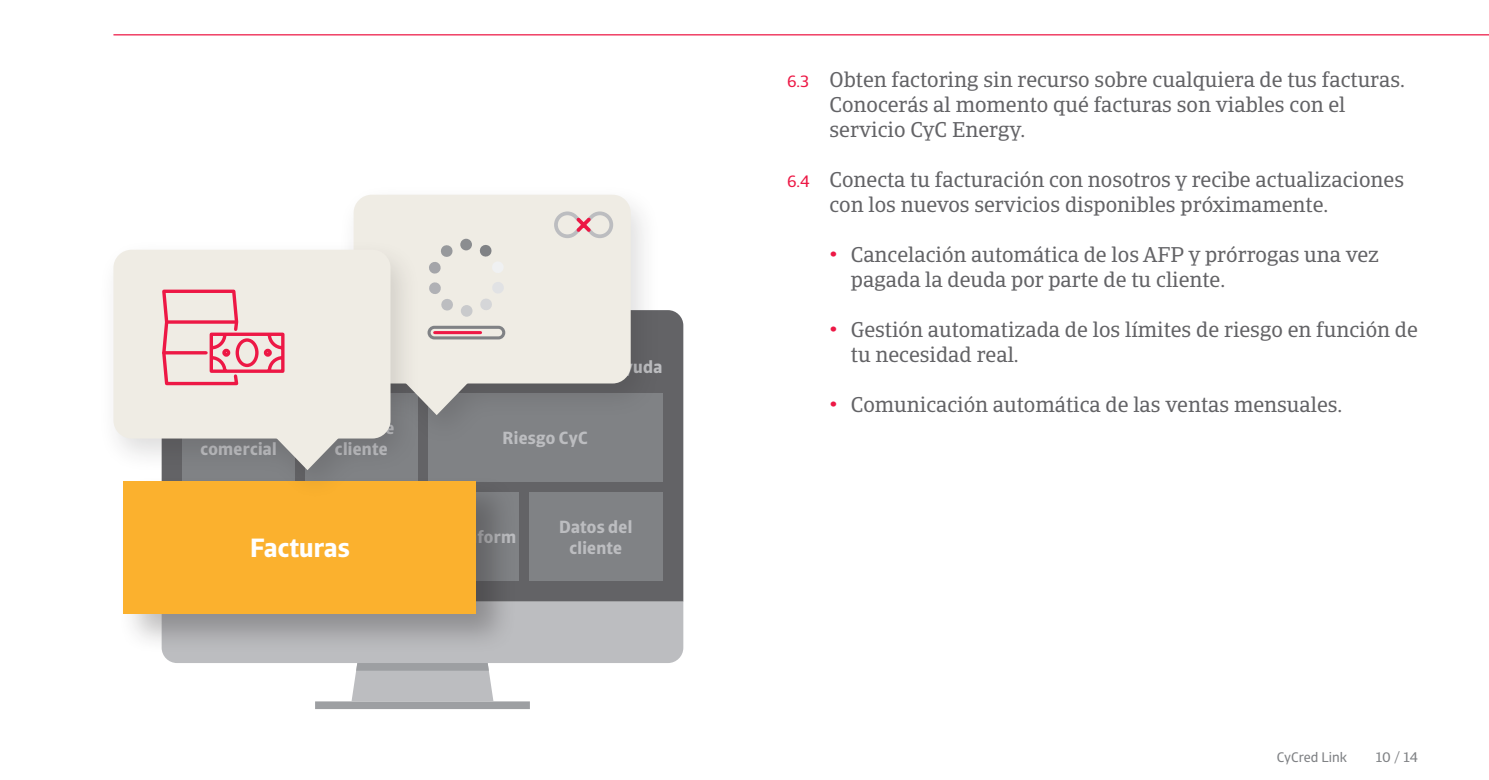
<style>
.page{position:relative;width:1489px;height:780px;background:#fff}
.page>*{position:absolute;margin:0;border:0;box-sizing:border-box;transform-origin:0 0}
.t1{font:700 26.25px "Catalana Sans";letter-spacing:.005em;color:#fff}
.t2{font:21.25px/25px "Catalana";color:#636366}
.t3{font:700 17.5px "Catalana Sans";letter-spacing:.02em;color:#bcbdc0}
.t4{font:13.75px "Catalana Sans";color:#808285}
.s1{font-family:"Catalana Sans";font-size:16.25px;color:#ed1845}
.s2{font-weight:700;color:#ed1845}
</style>
<div class="page">
<hr style="left:113px;top:34px;width:1375px;height:1px;background:#ed1845">
<div style="left:421px;top:310px;width:262px;height:291px;background:#636366"></div>
<svg style="left:163px;top:601px;width:520px;height:108px"></svg>
<div style="left:529px;top:492px;width:133px;height:88px;background:#808285"></div>
<div style="left:428px;top:393px;width:234px;height:89px;background:#808285"></div>
<div style="left:118px;top:474px;width:399px;height:180px;background:#231f20;opacity:.3"></div>
<div style="left:124px;top:481px;width:352px;height:132px;background:#fbb12e"></div>
<div style="left:337px;top:183px;width:324px;height:265px;background:#231f20;opacity:.15"></div>
<div style="left:353px;top:195px;width:277px;height:188px;background:#efece4;border-radius:18px"></div>
<svg style="left:421px;top:383px;width:47px;height:32px"></svg>
<svg style="left:554px;top:211px;width:59px;height:27px"></svg>
<div style="left:460px;top:239px;width:12px;height:11px;background:#8b8d90;border-radius:50%"></div>
<svg style="left:429px;top:245px;width:24px;height:29px"></svg>
<svg style="left:429px;top:282px;width:24px;height:29px"></svg>
<div style="left:461px;top:305px;width:11px;height:12px;background:#c9cacc;border-radius:50%"></div>
<svg style="left:480px;top:282px;width:24px;height:28px"></svg>
<svg style="left:479px;top:245px;width:24px;height:28px"></svg>
<div style="left:427px;top:326px;width:78px;height:13px;border:3px solid #808285;border-radius:5px"></div>
<hr style="left:434px;top:331px;width:46px;height:3px;background:#ed1845">
<div style="left:97px;top:238px;width:324px;height:265px;background:#231f20;opacity:.15"></div>
<div style="left:113px;top:250px;width:277px;height:188px;background:#efece4;border-radius:18px"></div>
<svg style="left:276px;top:438px;width:63px;height:32px;background:#b2b1ae"></svg>
<svg style="left:162px;top:289px;width:123px;height:97px"></svg>
<p class="t3" style="left:200px;top:437px;width:78px">comercial</p>
<p class="t3" style="left:335px;top:437px;width:54px">cliente</p>
<p class="t1" style="left:250px;top:531px;width:101px">Facturas</p>
<p class="t3" style="left:502px;top:427px;width:87px">Riesgo CyC</p>
<p class="t3" style="left:612px;top:356px;width:51px">Ayuda</p>
<p class="t3" style="left:559px;top:515px;width:75px">Datos del</p>
<p class="t3" style="left:569px;top:536px;width:54px">cliente</p>
<p class="t2" style="left:829px;top:67px;width:577px;text-indent:-43px"><span class="s1">6.3</span> Obten factoring sin recurso sobre cualquiera de tus facturas.<br>Conocerás al momento qué facturas son viables con el servicio CyC Energy.</p>
<p class="t2" style="left:829px;top:167px;width:576px;text-indent:-43px"><span class="s1">6.4</span> Conecta tu facturación con nosotros y recibe actualizaciones con los nuevos servicios disponibles próximamente.</p>
<p class="t2" style="left:850px;top:242px;width:530px;text-indent:-21px"><span class="s2">•</span> Cancelación automática de los AFP y prórrogas una vez pagada la deuda por parte de tu cliente.</p>
<p class="t2" style="left:850px;top:317px;width:568px;text-indent:-21px"><span class="s2">•</span> Gestión automatizada de los límites de riesgo en función de tu necesidad real.</p>
<p class="t2" style="left:829px;top:392px;width:514px"><span class="s2">•</span> Comunicación automática de las ventas mensuales.</p>
<p class="t4" style="left:1276px;top:748px;width:72px">CyCred Link</p>
<p class="t4" style="left:1375px;top:748px;width:44px">10 / 14</p>
</div>
